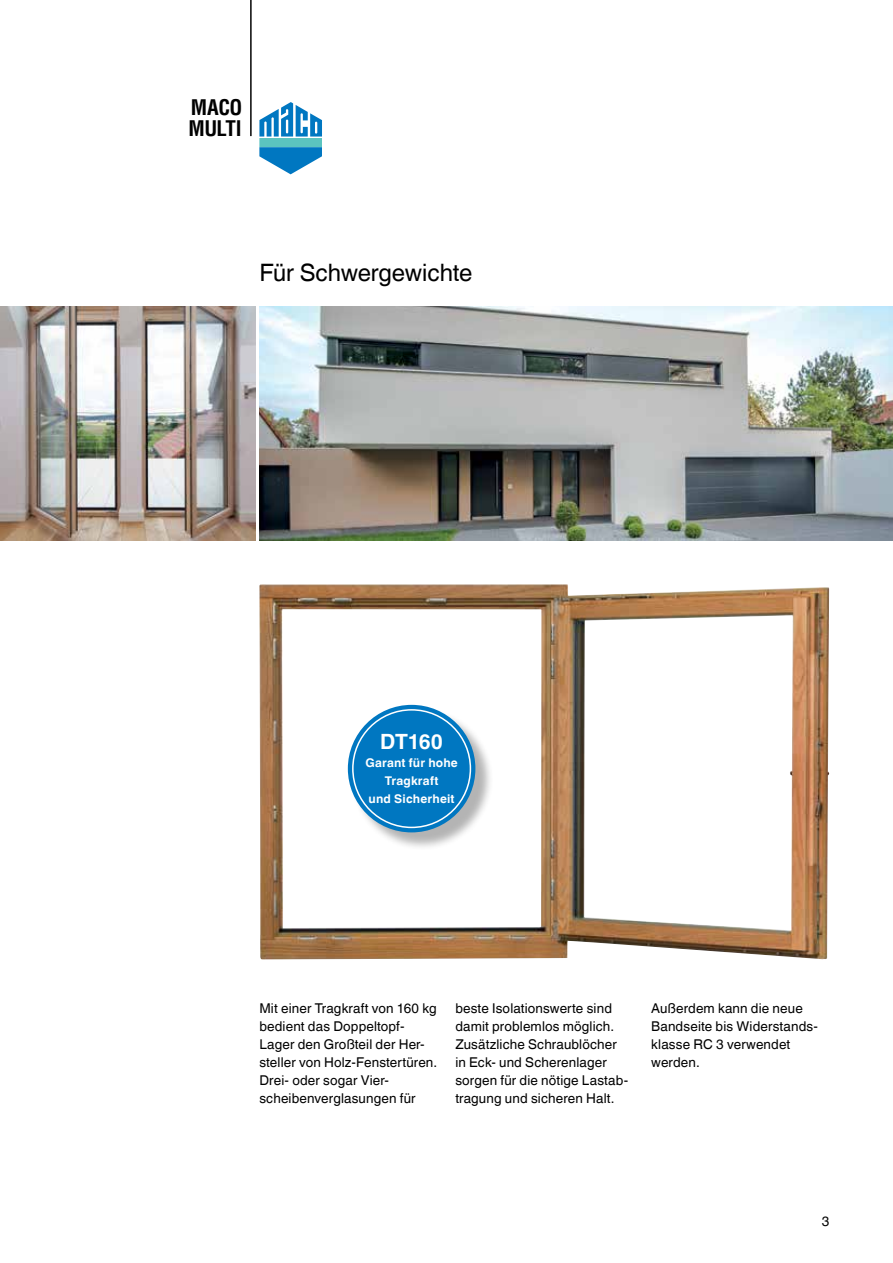
<style>
.page{position:relative;width:893px;height:1263px;background:#fff}
.page>*{position:absolute;margin:0;border:0;box-sizing:border-box;transform-origin:0 0}
.t1{font:24px "Helvetica Linotype";letter-spacing:-.005em;color:#000}
.t2{font:700 condensed 21px/20.7px "MACO Helvetica";letter-spacing:-.025em;color:#000}
.t3{font:700 21px "Helvetica Linotype";letter-spacing:-.01em;color:#fff}
.t4{font:13.5px/18px "Helvetica Linotype";letter-spacing:.01em;color:#000}
.t5{font:700 12px/18px "Helvetica Linotype";letter-spacing:.015em;color:#fff;text-align:center}
</style>
<div class="page">
<div style="left:259px;top:138px;width:63px;height:9px;background:#5bc4bf"></div>
<svg style="left:259px;top:147px;width:63px;height:27px"></svg>
<svg style="left:259px;top:102px;width:63px;height:35px"></svg>
<hr style="left:250px;top:0;width:1px;height:136px;background:#000">
<img style="left:0;top:306px;width:255px;height:234px">
<img style="left:259px;top:306px;width:634px;height:234px">
<img style="left:259px;top:584px;width:570px;height:375px">
<div style="left:350px;top:707px;width:144px;height:144px;background:#000;opacity:.3"></div>
<div style="left:348px;top:705px;width:127px;height:127px;background:#0077c1;border-radius:50%"></div>
<div style="left:352px;top:709px;width:119px;height:119px;border:2px solid #fff;border-radius:50%"></div>
<h2 class="t2" style="left:189px;top:97px;width:55px">MACO<br>MULTI</h2>
<h1 class="t1" style="left:259px;top:259px;width:214px">Für Schwergewichte</h1>
<h2 class="t3" style="left:380px;top:730px;width:64px">DT160</h2>
<p class="t5" style="left:365px;top:754px;width:94px">Garant für hohe<br>Tragkraft<br>und Sicherheit</p>
<p class="t4" style="left:259px;top:999px;width:179px">Mit einer Tragkraft von 160 kg bedient das Doppeltopf-<br>Lager den Großteil der Her&shy;steller von Holz-Fenstertüren.<br>Drei- oder sogar Vier&shy;scheibenverglasungen für</p>
<p class="t4" style="left:455px;top:999px;width:174px">beste Isolationswerte sind damit problemlos möglich.<br>Zusätzliche Schraublöcher in Eck- und Scherenlager sorgen für die nötige Lastab&shy;tragung und sicheren Halt.</p>
<p class="t4" style="left:651px;top:999px;width:168px">Außerdem kann die neue<br>Bandseite bis Widerstands&shy;klasse RC 3 verwendet werden.</p>
<p class="t4" style="left:822px;top:1212px;width:9px">3</p>
</div>
